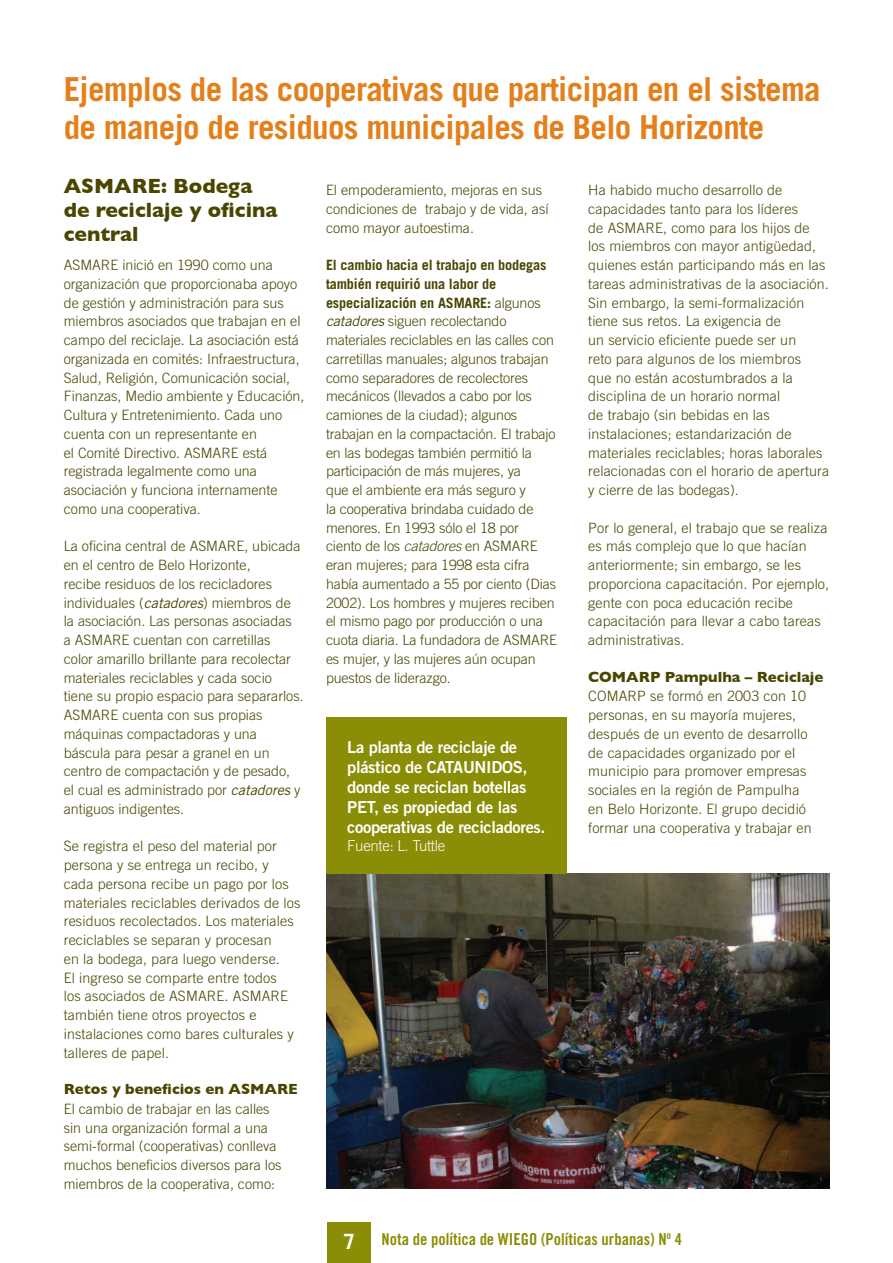
<style>
.page{position:relative;width:893px;height:1263px;background:#fff}
.page>*{position:absolute;margin:0;border:0;box-sizing:border-box;transform-origin:0 0}
.Headimg1{font:700 33px/37.5px "Trade Gothic";letter-spacing:-.02em;color:#e4801b}
.Head2{font:700 21px/24px "Gill Sans";color:#494600}
.t1{font:700 21px "Trade Gothic";color:#fff}
.Caption2{font:16.5px/19.8px "Trade Gothic Bold Two";letter-spacing:-.02em;color:#fff}
.t2{font:16.5px "Trade Gothic Bold Cond Twenty";color:#8a8d06}
.head_3{font:700 15px "Gill Sans";color:#494600}
.Caption2-2{font:300 15px "Trade Gothic";letter-spacing:-.02em;color:#fff}
.Body1{font:300 14.25px/18.8px "Trade Gothic";color:#494600}
.s1{font-weight:400;font-style:italic}
.s2{font-weight:700}
.s3{font-style:italic}
</style>
<div class="page">
<div style="left:327px;top:1222px;width:44px;height:41px;background:#8a8d06"></div>
<img style="left:326px;top:874px;width:503px;height:314px">
<div style="left:326px;top:717px;width:241px;height:156px;background:#8a8d06"></div>
<p class="Headimg1" style="left:64px;top:70px;width:758px">Ejemplos de las cooperativas que participan en el sistema de manejo de residuos municipales de Belo Horizonte</p>
<p class="Head2" style="left:64px;top:174px;width:215px">ASMARE: Bodega de reciclaje y oficina central</p>
<p class="Body1" style="left:64px;top:255px;width:242px">ASMARE inició en 1990 como una organización que proporcionaba apoyo de gestión y administración para sus miembros asociados que trabajan en el campo del reciclaje. La asociación está organizada en comités: Infraestructura, Salud, Religión, Comunicación social, Finanzas, Medio ambiente y Educación, Cultura y Entretenimiento. Cada uno cuenta con un representante en<br>el Comité Directivo. ASMARE está registrada legalmente como una asociación y funciona internamente como una cooperativa.</p>
<p class="Body1" style="left:64px;top:537px;width:241px">La oficina central de ASMARE, ubicada en el centro de Belo Horizonte,<br>recibe residuos de los recicladores individuales (<span class="s1">catadores</span>) miembros de la asociación. Las personas asociadas<br>a ASMARE cuentan con carretillas<br>color amarillo brillante para recolectar materiales reciclables y cada socio tiene su propio espacio para separarlos.<br>ASMARE cuenta con sus propias máquinas compactadoras y una báscula para pesar a granel en un centro de compactación y de pesado, el cual es administrado por <span class="s1">catadores</span> y antiguos indigentes.</p>
<p class="Body1" style="left:64px;top:837px;width:238px">Se registra el peso del material por persona y se entrega un recibo, y cada persona recibe un pago por los materiales reciclables derivados de los residuos recolectados. Los materiales reciclables se separan y procesan<br>en la bodega, para luego venderse.<br>El ingreso se comparte entre todos<br>los asociados de ASMARE. ASMARE también tiene otros proyectos e instalaciones como bares culturales y talleres de papel.</p>
<p class="head_3" style="left:64px;top:1080px;width:236px">Retos y beneficios en ASMARE</p>
<p class="Body1" style="left:64px;top:1099px;width:219px">El cambio de trabajar en las calles sin una organización formal a una semi-formal (cooperativas) conlleva muchos beneficios diversos para los miembros de la cooperativa, como:</p>
<p class="Body1" style="left:326px;top:180px;width:224px">El empoderamiento, mejoras en sus condiciones de trabajo y de vida, así como mayor autoestima.</p>
<p class="Body1" style="left:326px;top:255px;width:232px"><span class="s2">El cambio hacia el trabajo en bodegas también requirió una labor de especialización en ASMARE:</span> algunos <span class="s1">catadores</span> siguen recolectando materiales reciclables en las calles con carretillas manuales; algunos trabajan como separadores de recolectores mecánicos (llevados a cabo por los camiones de la ciudad); algunos trabajan en la compactación. El trabajo en las bodegas también permitió la participación de más mujeres, ya<br>que el ambiente era más seguro y<br>la cooperativa brindaba cuidado de menores. En 1993 sólo el 18 por ciento de los <span class="s3">catadores</span> en ASMARE eran mujeres; para 1998 esta cifra había aumentado a 55 por ciento (Dias 2002). Los hombres y mujeres reciben el mismo pago por producción o una cuota diaria. La fundadora de ASMARE es mujer, y las mujeres aún ocupan puestos de liderazgo.</p>
<p class="Caption2" style="left:347px;top:737px;width:200px">La planta de reciclaje de plástico de CATAUNIDOS, donde se reciclan botellas<br>PET, es propiedad de las cooperativas de recicladores.</p>
<p class="Caption2-2" style="left:347px;top:836px;width:100px">Fuente: L. Tuttle</p>
<p class="Body1" style="left:588px;top:180px;width:242px">Ha habido mucho desarrollo de capacidades tanto para los líderes<br>de ASMARE, como para los hijos de los miembros con mayor antigüedad, quienes están participando más en las tareas administrativas de la asociación.<br>Sin embargo, la semi-formalización tiene sus retos. La exigencia de<br>un servicio eficiente puede ser un<br>reto para algunos de los miembros<br>que no están acostumbrados a la disciplina de un horario normal<br>de trabajo (sin bebidas en las instalaciones; estandarización de materiales reciclables; horas laborales relacionadas con el horario de apertura y cierre de las bodegas).</p>
<p class="Body1" style="left:588px;top:518px;width:242px">Por lo general, el trabajo que se realiza es más complejo que lo que hacían anteriormente; sin embargo, se les proporciona capacitación. Por ejemplo, gente con poca educación recibe capacitación para llevar a cabo tareas administrativas.</p>
<p class="head_3" style="left:588px;top:668px;width:237px">COMARP Pampulha – Reciclaje</p>
<p class="Body1" style="left:588px;top:687px;width:225px">COMARP se formó en 2003 con 10 personas, en su mayoría mujeres, después de un evento de desarrollo de capacidades organizado por el municipio para promover empresas sociales en la región de Pampulha en Belo Horizonte. El grupo decidió formar una cooperativa y trabajar en</p>
<h2 class="t1" style="left:344px;top:1228px;width:13px">7</h2>
<p class="t2" style="left:382px;top:1229px;width:302px">Nota de política de WIEGO (Políticas urbanas) N<sup>o</sup> 4</p>
</div>
